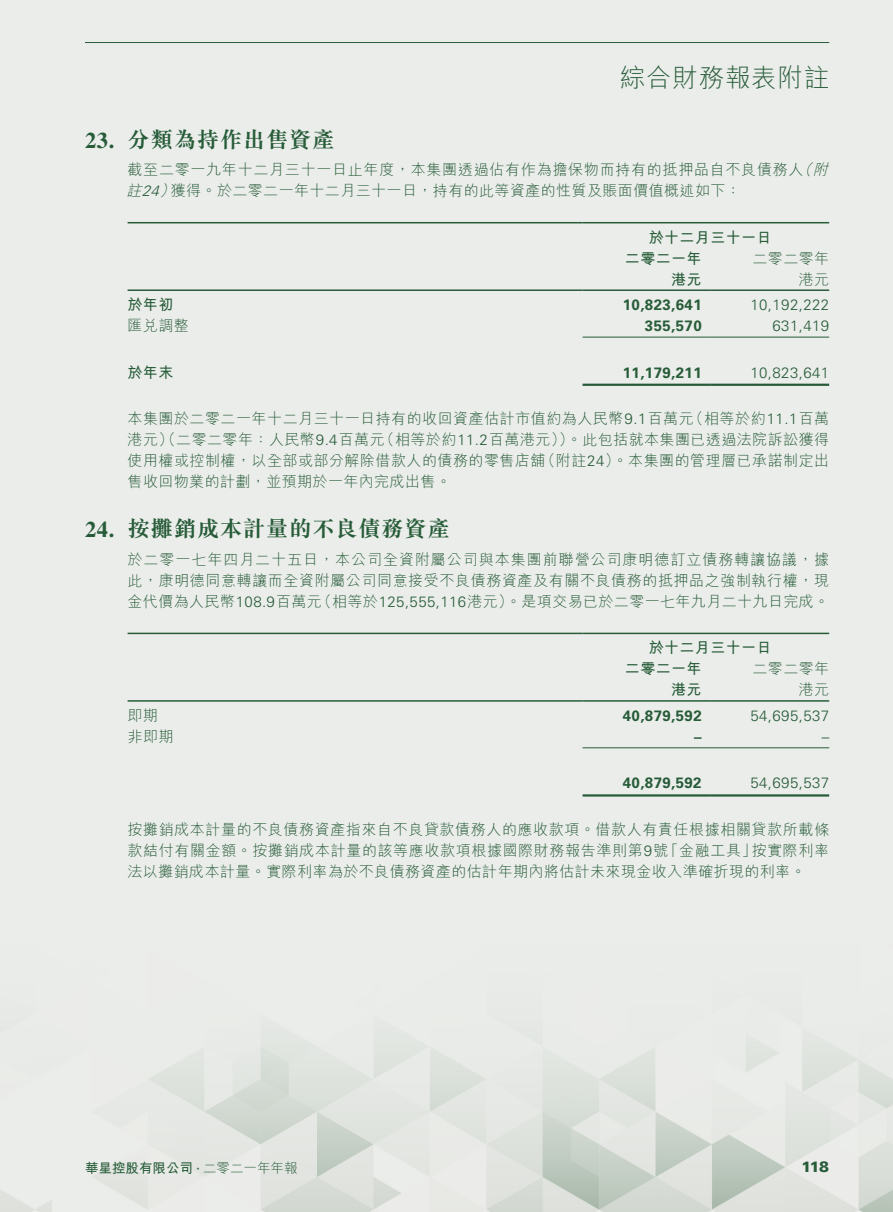
<style>
.page{position:relative;width:893px;height:1212px;background:#ebedea}
.page>*{position:absolute;margin:0;border:0;box-sizing:border-box;transform-origin:0 0}
.t1{font:300 25.5px "M Hei HK";letter-spacing:.03em;color:#275c39}
.t2{font:700 22.5px "M Sung HK";letter-spacing:.025em;color:#275c39}
.t3{font:700 22.5px "Times LT Std";color:#275c39}
.t4{font:300 15px/21px "M Hei HK";letter-spacing:.035em;color:#275c39}
.t5{font:300 15px "Univers LT Std";letter-spacing:.03em;color:#275c39}
.t6{font:700 15px "Univers LT Std";letter-spacing:.03em;color:#275c39}
.t7{font:700 15px "M Hei HK";letter-spacing:.03em;color:#275c39}
.t8{font:italic 300 15px "M Hei HK";color:#275c39}
.t9{font:900 15px "Univers LT Std";color:#275c39}
.t10{font:italic 300 15px "Univers LT Std";color:#275c39}
.t11{font:700 13.5px "M Hei HK";color:#275c39}
.t12{font:300 13.5px "M Hei HK";color:#275c39}
.t13{font:700 12px "Univers LT Std";color:#275c39}
.s1{font-family:"Univers LT Std"}
</style>
<div class="page">
<img style="left:0;top:1046px;width:893px;height:166px">
<hr style="left:85px;top:42px;width:744px;height:1px;background:#275c39">
<hr style="left:128px;top:222px;width:455px;height:1px;background:#275c39">
<hr style="left:583px;top:222px;width:246px;height:1px;background:#275c39">
<hr style="left:128px;top:289px;width:455px;height:2px;background:#275c39">
<hr style="left:583px;top:289px;width:127px;height:2px;background:#275c39">
<hr style="left:710px;top:289px;width:119px;height:2px;background:#275c39">
<hr style="left:583px;top:337px;width:127px;height:1px;background:#275c39">
<hr style="left:710px;top:337px;width:119px;height:1px;background:#275c39">
<hr style="left:583px;top:384px;width:127px;height:2px;background:#275c39">
<hr style="left:710px;top:384px;width:119px;height:2px;background:#275c39">
<hr style="left:128px;top:633px;width:455px;height:1px;background:#275c39">
<hr style="left:583px;top:633px;width:246px;height:1px;background:#275c39">
<hr style="left:128px;top:700px;width:455px;height:2px;background:#275c39">
<hr style="left:583px;top:700px;width:127px;height:2px;background:#275c39">
<hr style="left:710px;top:700px;width:119px;height:2px;background:#275c39">
<hr style="left:583px;top:747px;width:127px;height:1px;background:#275c39">
<hr style="left:710px;top:747px;width:119px;height:1px;background:#275c39">
<hr style="left:583px;top:794px;width:127px;height:2px;background:#275c39">
<hr style="left:710px;top:794px;width:119px;height:2px;background:#275c39">
<h1 class="t1" style="left:620px;top:64px;width:210px">綜合財務報表附註</h1>
<h2 class="t3" style="left:85px;top:127px;width:31px">23.</h2>
<h2 class="t3" style="left:85px;top:516px;width:31px">24.</h2>
<h2 class="t2" style="left:128px;top:124px;width:209px">分類為持作出售資產</h2>
<p class="t8" style="left:797px;top:162px;width:20px">（</p>
<p class="t8" style="left:813px;top:162px;width:20px">附</p>
<p class="t4" style="left:171px;top:159px;width:634px;text-indent:-43px">截至二零一九年十二月三十一日止年度，本集團透過佔有作為擔保物而持有的抵押品自不良債務人獲得。於二零二一年十二月三十一日，持有的此等資產的性質及賬面價值概述如下：</p>
<p class="t8" style="left:159px;top:183px;width:20px">）</p>
<p class="t8" style="left:126px;top:183px;width:20px">註</p>
<p class="t10" style="left:142px;top:182px;width:23px">24</p>
<p class="t7" style="left:649px;top:226px;width:124px">於十二月三十一日</p>
<p class="t4" style="left:752px;top:247px;width:78px">二零二零年</p>
<p class="t7" style="left:625px;top:247px;width:78px">二零二一年</p>
<p class="t7" style="left:671px;top:268px;width:32px">港元</p>
<p class="t4" style="left:799px;top:268px;width:32px">港元</p>
<p class="t7" style="left:128px;top:294px;width:47px">於年初</p>
<p class="t6" style="left:623px;top:296px;width:80px">10,823,641</p>
<p class="t5" style="left:750px;top:296px;width:80px">10,192,222</p>
<p class="t4" style="left:128px;top:315px;width:63px">匯兌調整</p>
<p class="t6" style="left:645px;top:317px;width:58px">355,570</p>
<p class="t5" style="left:772px;top:317px;width:58px">631,419</p>
<p class="t7" style="left:128px;top:361px;width:47px">於年末</p>
<p class="t6" style="left:623px;top:363px;width:80px">11,179,211</p>
<p class="t5" style="left:750px;top:363px;width:80px">10,823,641</p>
<p class="t4" style="left:689px;top:408px;width:142px">（相等於約<span class="s1">11.1</span>百萬</p>
<p class="t4" style="left:380px;top:408px;width:451px;text-indent:-252px">本集團於二零二一年十二月三十一日持有的收回資產估計市值約為人民幣<span class="s1">9.1</span>百萬元<br>（相等於約<span class="s1">11.2</span>百萬港元））。此包括就本集團已透過法院訴訟獲得</p>
<p class="t4" style="left:128px;top:429px;width:259px">港元）（二零二零年：人民幣<span class="s1">9.4</span>百萬元</p>
<p class="t4" style="left:128px;top:450px;width:419px">使用權或控制權，以全部或部分解除借款人的債務的零售店舖售收回物業的計劃，並預期於一年內完成出售。</p>
<h2 class="t2" style="left:128px;top:513px;width:324px">按攤銷成本計量的不良債務資產</h2>
<p class="t4" style="left:540px;top:450px;width:290px">（附註<span class="s1">24</span>）。本集團的管理層已承諾制定出</p>
<p class="t4" style="left:128px;top:548px;width:703px;text-align:right">於二零一七年四月二十五日，本公司全資附屬公司與本集團前聯營公司康明德訂立債務轉讓協議，據此，康明德同意轉讓而全資附屬公司同意接受不良債務資產及有關不良債務的抵押品之強制執行權，現（相等於<span class="s1">125,555,116</span>港元）。是項交易已於二零一七年九月二十九日完成。</p>
<p class="t4" style="left:128px;top:590px;width:196px">金代價為人民幣<span class="s1">108.9</span>百萬元</p>
<p class="t7" style="left:649px;top:637px;width:124px">於十二月三十一日</p>
<p class="t4" style="left:752px;top:658px;width:78px">二零二零年</p>
<p class="t7" style="left:625px;top:658px;width:78px">二零二一年</p>
<p class="t4" style="left:128px;top:704px;width:32px">即期</p>
<p class="t4" style="left:128px;top:725px;width:47px">非即期</p>
<p class="t7" style="left:671px;top:679px;width:32px">港元</p>
<p class="t4" style="left:799px;top:679px;width:32px">港元</p>
<p class="t6" style="left:623px;top:707px;width:80px">40,879,592</p>
<p class="t5" style="left:750px;top:706px;width:80px">54,695,537</p>
<p class="t6" style="left:694px;top:728px;width:9px">–</p>
<p class="t5" style="left:822px;top:727px;width:9px">–</p>
<p class="t6" style="left:623px;top:774px;width:80px">40,879,592</p>
<p class="t4" style="left:128px;top:818px;width:703px;text-align:right">按攤銷成本計量的不良債務資產指來自不良貸款債務人的應收款項。借款人有責任根據相關貸款所載條按實際利率</p>
<p class="t5" style="left:750px;top:774px;width:80px">54,695,537</p>
<p class="t4" style="left:128px;top:839px;width:680px">款結付有關金額。按攤銷成本計量的該等應收款項根據國際財務報告準則第<span class="s1">9</span>號<br>法以攤銷成本計量。實際利率為於不良債務資產的估計年期內將估計未來現金收入準確折現的利率。</p>
<p class="t4" style="left:663px;top:839px;width:95px">「金融工具」</p>
<p class="t12" style="left:203px;top:1161px;width:96px">二零二一年年報</p>
<p class="t11" style="left:85px;top:1158px;width:109px">華星控股有限公司</p>
<p class="t13" style="left:196px;top:1160px;width:5px">·</p>
<p class="t9" style="left:802px;top:1157px;width:29px">118</p>
</div>
